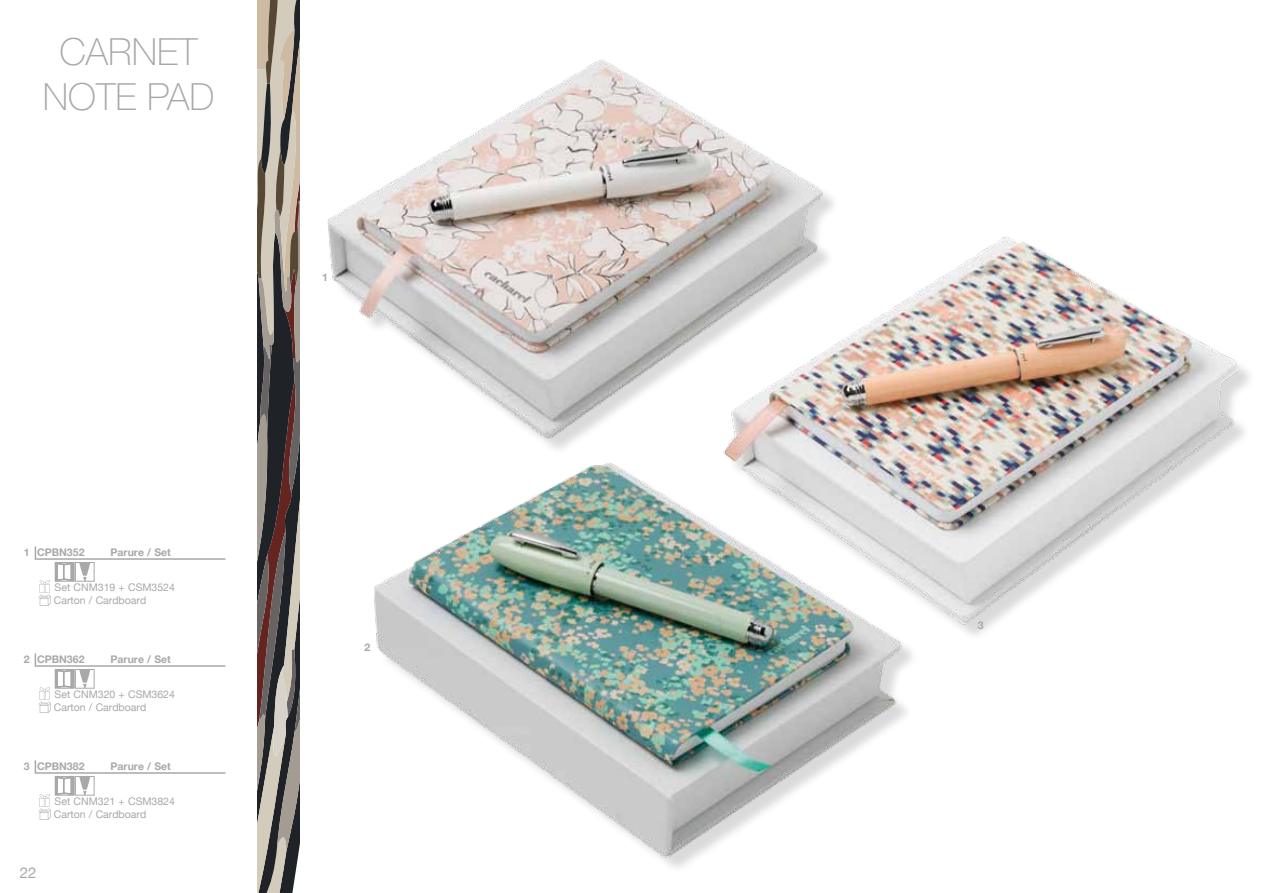
<style>
.page{position:relative;width:1263px;height:893px;background:#fff}
.page>*{position:absolute;margin:0;border:0;box-sizing:border-box;transform-origin:0 0}
.t1{font:100 37.5px/45px "Helvetica Neue LT Pro";color:#a7a8aa;text-align:center}
.t2{font:15px "Helvetica Neue";color:#a7a8aa}
.t3{font:10.5px/12.9px "Helvetica Neue";color:#a7a8aa}
.t4{font:700 10.5px "Helvetica Neue";color:#a7a8aa}
</style>
<div class="page">
<svg style="left:257px;top:0;width:43px;height:893px;background:#7a716a"></svg>
<img style="left:840px;top:236px;width:410px;height:400px">
<img style="left:374px;top:435px;width:548px;height:433px">
<img style="left:327px;top:59px;width:511px;height:392px">
<hr style="left:36px;top:772px;width:189px;height:2px;background:#a7a8aa">
<div style="left:75px;top:776px;width:19px;height:19px;border:1px solid #a7a8aa"></div>
<svg style="left:35px;top:760px;width:55px;height:60px"></svg>
<div style="left:55px;top:776px;width:19px;height:19px;border:1px solid #a7a8aa"></div>
<hr style="left:36px;top:665px;width:189px;height:2px;background:#a7a8aa">
<div style="left:75px;top:669px;width:19px;height:19px;border:1px solid #a7a8aa"></div>
<svg style="left:35px;top:653px;width:55px;height:60px"></svg>
<div style="left:55px;top:669px;width:19px;height:19px;border:1px solid #a7a8aa"></div>
<hr style="left:36px;top:558px;width:189px;height:2px;background:#a7a8aa">
<div style="left:75px;top:562px;width:19px;height:19px;border:1px solid #a7a8aa"></div>
<svg style="left:35px;top:546px;width:55px;height:60px"></svg>
<div style="left:55px;top:562px;width:19px;height:19px;border:1px solid #a7a8aa"></div>
<h1 class="t1" style="left:43px;top:29px;width:173px">CARNET<br>NOTE PAD</h1>
<p class="t4" style="left:24px;top:544px;width:7px">1</p>
<p class="t4" style="left:37px;top:544px;width:49px">CPBN352</p>
<p class="t4" style="left:111px;top:544px;width:62px">Parure / Set</p>
<p class="t3" style="left:54px;top:582px;width:123px">Set CNM319 + CSM3524<br>Carton / Cardboard</p>
<p class="t4" style="left:37px;top:651px;width:49px">CPBN362</p>
<p class="t4" style="left:111px;top:651px;width:62px">Parure / Set</p>
<p class="t3" style="left:54px;top:689px;width:123px">Set CNM320 + CSM3624<br>Carton / Cardboard</p>
<p class="t4" style="left:24px;top:651px;width:7px">2</p>
<p class="t4" style="left:37px;top:758px;width:49px">CPBN382</p>
<p class="t4" style="left:111px;top:758px;width:62px">Parure / Set</p>
<p class="t3" style="left:54px;top:796px;width:123px">Set CNM321 + CSM3824<br>Carton / Cardboard</p>
<p class="t4" style="left:24px;top:758px;width:7px">3</p>
<h2 class="t2" style="left:20px;top:862px;width:18px">22</h2>
<p class="t4" style="left:322px;top:269px;width:7px">1</p>
<p class="t4" style="left:365px;top:639px;width:7px">2</p>
<p class="t4" style="left:978px;top:617px;width:7px">3</p>
</div>
